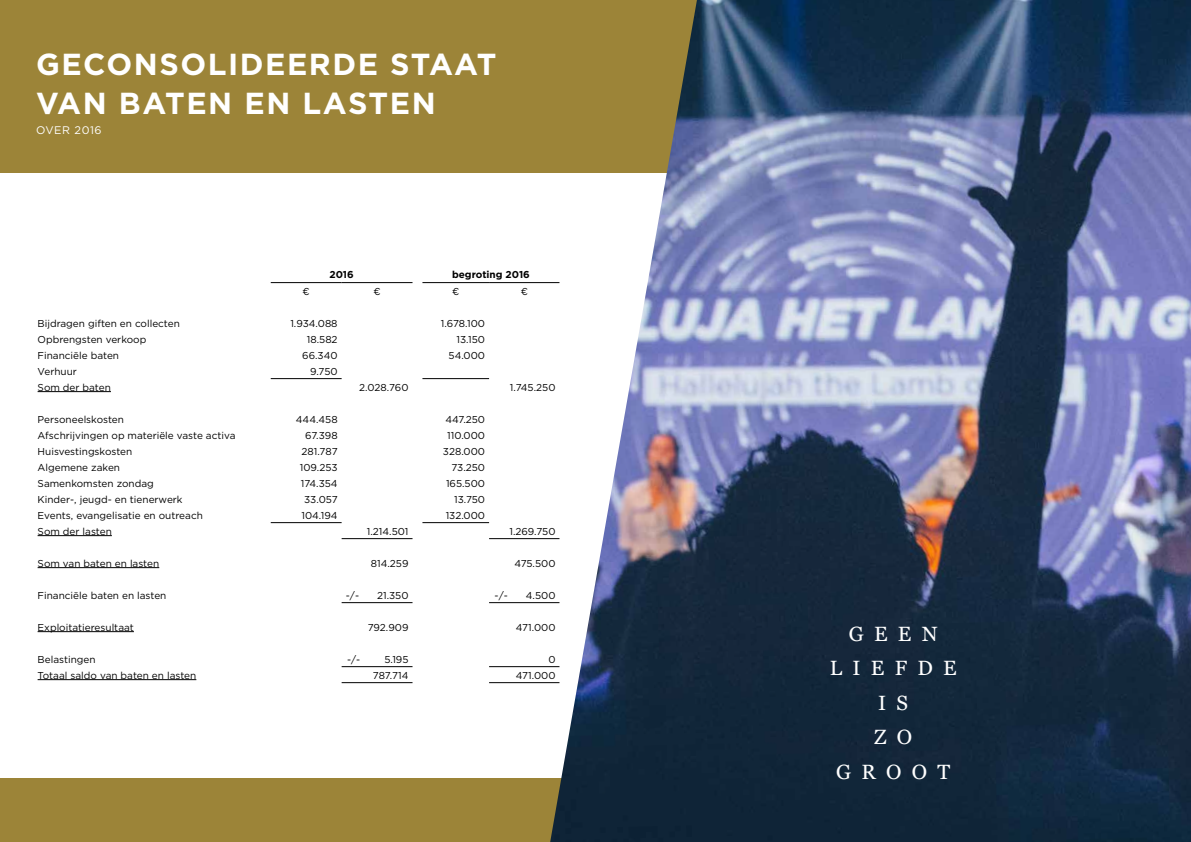
<style>
.page{position:relative;width:1191px;height:842px;background:#fff}
.page>*{position:absolute;margin:0;border:0;box-sizing:border-box;transform-origin:0 0}
.t1{font:700 30.4px/39.1px "Gotham";letter-spacing:.05em;color:#fff}
.t2{font:20.6px/34.4px "Georgia";letter-spacing:.5em;color:#fff;text-align:center}
.t3{font:11px "Gotham";letter-spacing:.05em;color:#fff}
.t4{font:10px "Gotham";color:#000}
.t5{font:700 10px "Gotham";color:#000}
</style>
<div class="page">
<hr style="left:271px;top:282px;width:71px;height:1px;background:#000">
<hr style="left:342px;top:282px;width:70px;height:1px;background:#000">
<hr style="left:422px;top:282px;width:67px;height:1px;background:#000">
<hr style="left:489px;top:282px;width:70px;height:1px;background:#000">
<hr style="left:422px;top:378px;width:67px;height:1px;background:#000">
<hr style="left:271px;top:378px;width:71px;height:1px;background:#000">
<hr style="left:271px;top:522px;width:71px;height:1px;background:#000">
<hr style="left:422px;top:522px;width:67px;height:1px;background:#000">
<hr style="left:342px;top:538px;width:70px;height:1px;background:#000">
<hr style="left:489px;top:538px;width:70px;height:1px;background:#000">
<hr style="left:489px;top:602px;width:70px;height:1px;background:#000">
<hr style="left:342px;top:602px;width:70px;height:1px;background:#000">
<hr style="left:342px;top:666px;width:70px;height:1px;background:#000">
<hr style="left:342px;top:682px;width:70px;height:1px;background:#000">
<hr style="left:489px;top:666px;width:70px;height:1px;background:#000">
<hr style="left:489px;top:682px;width:70px;height:1px;background:#000">
<hr style="left:38px;top:391px;width:73px;height:1px;background:#000">
<hr style="left:38px;top:535px;width:74px;height:1px;background:#000">
<hr style="left:38px;top:567px;width:121px;height:1px;background:#000">
<hr style="left:38px;top:631px;width:96px;height:1px;background:#000">
<hr style="left:38px;top:679px;width:158px;height:1px;background:#000">
<div style="left:0;top:0;width:1191px;height:173px;background:#9c8438"></div>
<div style="left:0;top:779px;width:1191px;height:63px;background:#9c8438"></div>
<img style="left:550px;top:0;width:641px;height:842px">
<h1 class="t1" style="left:36px;top:44px;width:462px">GECONSOLIDEERDE STAAT<br>VAN BATEN EN LASTEN</h1>
<p class="t3" style="left:36px;top:123px;width:67px">OVER 2016</p>
<p class="t5" style="left:329px;top:268px;width:26px">2016</p>
<p class="t5" style="left:452px;top:268px;width:79px">begroting 2016</p>
<p class="t4" style="left:302px;top:285px;width:9px">€</p>
<p class="t4" style="left:373px;top:285px;width:9px">€</p>
<p class="t4" style="left:452px;top:285px;width:9px">€</p>
<p class="t4" style="left:520px;top:285px;width:9px">€</p>
<p class="t4" style="left:38px;top:317px;width:144px">Bijdragen giften en collecten</p>
<p class="t4" style="left:290px;top:317px;width:49px">1.934.088</p>
<p class="t4" style="left:441px;top:317px;width:46px">1.678.100</p>
<p class="t4" style="left:38px;top:333px;width:110px">Opbrengsten verkoop</p>
<p class="t4" style="left:307px;top:333px;width:32px">18.582</p>
<p class="t4" style="left:456px;top:333px;width:30px">13.150</p>
<p class="t4" style="left:38px;top:349px;width:83px">Financiële baten</p>
<p class="t4" style="left:302px;top:349px;width:37px">66.340</p>
<p class="t4" style="left:448px;top:349px;width:38px">54.000</p>
<p class="t4" style="left:38px;top:365px;width:41px">Verhuur</p>
<p class="t4" style="left:310px;top:365px;width:29px">9.750</p>
<p class="t4" style="left:38px;top:381px;width:75px">Som der baten</p>
<p class="t4" style="left:359px;top:381px;width:51px">2.028.760</p>
<p class="t4" style="left:510px;top:381px;width:47px">1.745.250</p>
<p class="t4" style="left:38px;top:413px;width:88px">Personeelskosten</p>
<p class="t4" style="left:296px;top:413px;width:43px">444.458</p>
<p class="t4" style="left:445px;top:413px;width:41px">447.250</p>
<p class="t4" style="left:38px;top:429px;width:199px">Afschrijvingen op materiële vaste activa</p>
<p class="t4" style="left:305px;top:429px;width:34px">67.398</p>
<p class="t4" style="left:447px;top:429px;width:39px">110.000</p>
<p class="t4" style="left:38px;top:445px;width:96px">Huisvestingskosten</p>
<p class="t4" style="left:301px;top:445px;width:38px">281.787</p>
<p class="t4" style="left:443px;top:445px;width:44px">328.000</p>
<p class="t4" style="left:38px;top:461px;width:84px">Algemene zaken</p>
<p class="t4" style="left:300px;top:461px;width:39px">109.253</p>
<p class="t4" style="left:451px;top:461px;width:35px">73.250</p>
<p class="t4" style="left:38px;top:477px;width:118px">Samenkomsten zondag</p>
<p class="t4" style="left:301px;top:477px;width:38px">174.354</p>
<p class="t4" style="left:446px;top:477px;width:41px">165.500</p>
<p class="t4" style="left:38px;top:493px;width:147px">Kinder-, jeugd- en tienerwerk</p>
<p class="t4" style="left:304px;top:493px;width:35px">33.057</p>
<p class="t4" style="left:454px;top:493px;width:32px">13.750</p>
<p class="t4" style="left:38px;top:509px;width:167px">Events, evangelisatie en outreach</p>
<p class="t4" style="left:301px;top:509px;width:38px">104.194</p>
<p class="t4" style="left:446px;top:509px;width:41px">132.000</p>
<p class="t4" style="left:38px;top:525px;width:76px">Som der lasten</p>
<p class="t4" style="left:367px;top:525px;width:43px">1.214.501</p>
<p class="t4" style="left:509px;top:525px;width:47px">1.269.750</p>
<p class="t4" style="left:38px;top:557px;width:123px">Som van baten en lasten</p>
<p class="t4" style="left:371px;top:557px;width:39px">814.259</p>
<p class="t4" style="left:514px;top:557px;width:43px">475.500</p>
<p class="t4" style="left:38px;top:589px;width:130px">Financiële baten en lasten</p>
<p class="t4" style="left:346px;top:589px;width:15px">-/-</p>
<p class="t4" style="left:377px;top:589px;width:33px">21.350</p>
<p class="t4" style="left:494px;top:589px;width:15px">-/-</p>
<p class="t4" style="left:526px;top:589px;width:31px">4.500</p>
<p class="t4" style="left:38px;top:621px;width:98px">Exploitatieresultaat</p>
<p class="t4" style="left:368px;top:621px;width:42px">792.909</p>
<p class="t4" style="left:516px;top:621px;width:41px">471.000</p>
<p class="t4" style="left:38px;top:653px;width:59px">Belastingen</p>
<p class="t4" style="left:347px;top:653px;width:15px">-/-</p>
<p class="t4" style="left:384px;top:653px;width:26px">5.195</p>
<p class="t4" style="left:548px;top:653px;width:9px">0</p>
<p class="t4" style="left:38px;top:669px;width:160px">Totaal saldo van baten en lasten</p>
<p class="t4" style="left:373px;top:669px;width:37px">787.714</p>
<p class="t4" style="left:516px;top:669px;width:41px">471.000</p>
<h2 class="t2" style="left:829px;top:616px;width:128px">GEEN<br>LIEFDE<br>I S<br>Z O<br>GROOT</h2>
</div>
